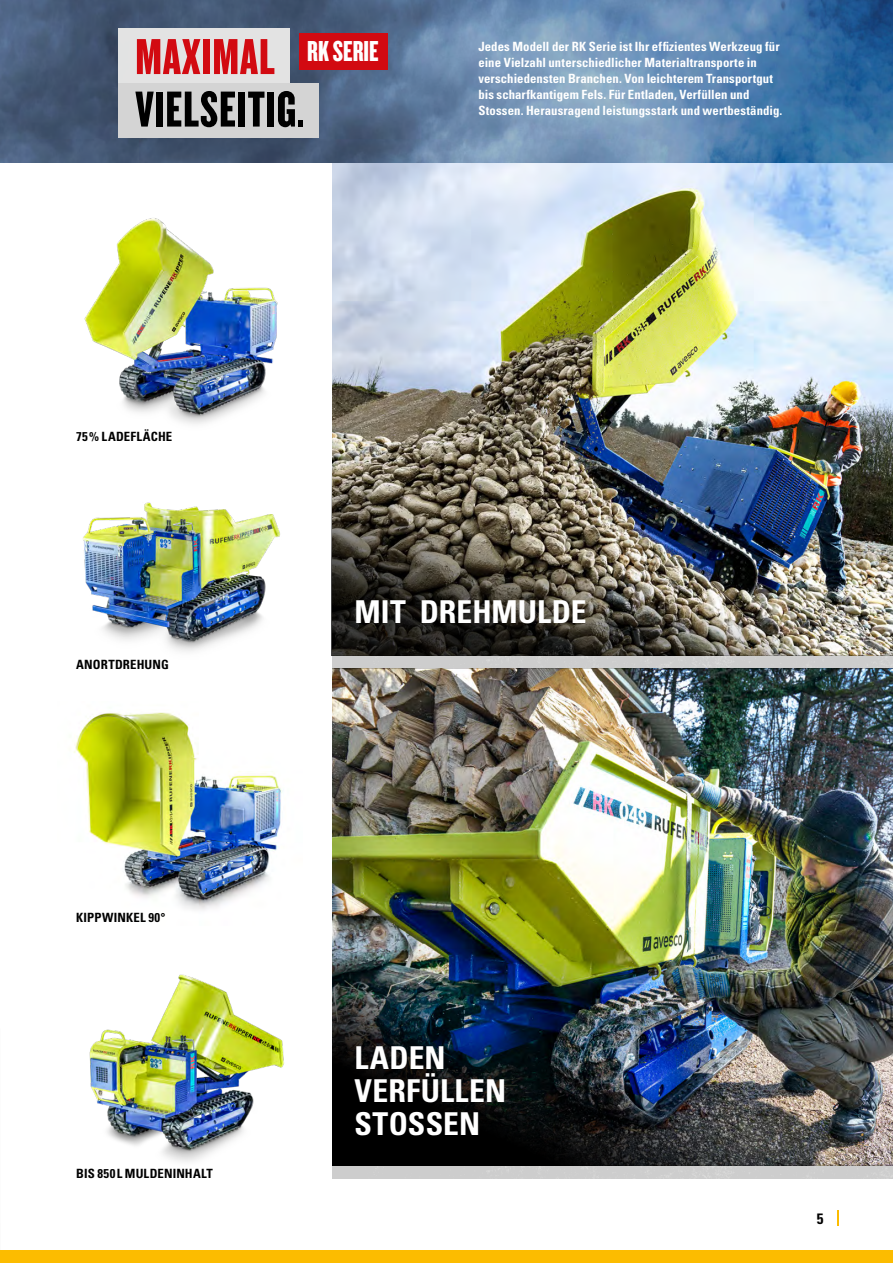
<style>
.page{position:relative;width:893px;height:1263px;background:#fff}
.page>*{position:absolute;margin:0;border:0;box-sizing:border-box;transform-origin:0 0}
.t1{font:52.5px "Knockout HTF68 Full Featherwt";letter-spacing:.02em;color:#000}
.t2{font:52.5px "Knockout HTF68 Full Featherwt";letter-spacing:.02em;color:#d20a11}
.t3{font:700 condensed 31.5px/33px "Univers";letter-spacing:.005em;color:#fff}
.t4{font:30px "Knockout HTF68 Full Featherwt";color:#fff}
.t5{font:700 condensed 15px "Univers";color:#000}
.t6{font:700 condensed 12.75px/16px "Univers";letter-spacing:.005em;color:#fff}
.t7{font:700 condensed 12.75px "Univers";letter-spacing:.015em;color:#000}
</style>
<div class="page">
<svg style="left:837px;top:1211px;width:2px;height:15px"></svg>
<div style="left:0;top:1250px;width:893px;height:13px;background:#fcbc00"></div>
<img style="left:332px;top:162px;width:561px;height:765px">
<div style="left:332px;top:655px;width:561px;height:13px;background:#cdcdcd"></div>
<div style="left:332px;top:1166px;width:561px;height:13px;background:#cdcdcd"></div>
<img style="left:332px;top:431px;width:561px;height:225px">
<img style="left:332px;top:927px;width:561px;height:239px">
<img style="left:84px;top:218px;width:194px;height:206px">
<img style="left:73px;top:712px;width:209px;height:198px">
<img style="left:83px;top:502px;width:197px;height:150px">
<img style="left:89px;top:974px;width:195px;height:188px">
<img style="left:0;top:0;width:893px;height:162px">
<div style="left:118px;top:83px;width:201px;height:55px;background:#d6d6d6"></div>
<div style="left:118px;top:29px;width:171px;height:54px;background:#e5e5e5"></div>
<div style="left:299px;top:33px;width:88px;height:37px;background:#d20a11"></div>
<h1 class="t2" style="left:135px;top:30px;width:141px">MAXIMAL</h1>
<h1 class="t1" style="left:135px;top:82px;width:171px">VIELSEITIG.</h1>
<h3 class="t4" style="left:307px;top:36px;width:73px">RK SERIE</h3>
<p class="t6" style="left:478px;top:38px;width:306px">Jedes Modell der RK Serie ist Ihr effizientes Werkzeug für eine Vielzahl unterschiedlicher Materialtransporte in verschiedensten Branchen. Von leichterem Transportgut bis scharfkantigem Fels. Für Entladen, Verfüllen und Stossen. Herausragend leistungsstark und wertbeständig.</p>
<p class="t7" style="left:76px;top:428px;width:98px">75% LADEFLÄCHE</p>
<p class="t7" style="left:76px;top:657px;width:94px">ANORTDREHUNG</p>
<p class="t7" style="left:76px;top:910px;width:91px">KIPPWINKEL 90°</p>
<p class="t7" style="left:76px;top:1166px;width:138px">BIS 850L MULDENINHALT</p>
<h2 class="t3" style="left:354px;top:596px;width:234px">MIT DREHMULDE</h2>
<h2 class="t3" style="left:354px;top:1041px;width:153px">LADEN<br>VERFÜLLEN<br>STOSSEN</h2>
<p class="t5" style="left:817px;top:1209px;width:8px">5</p>
</div>
